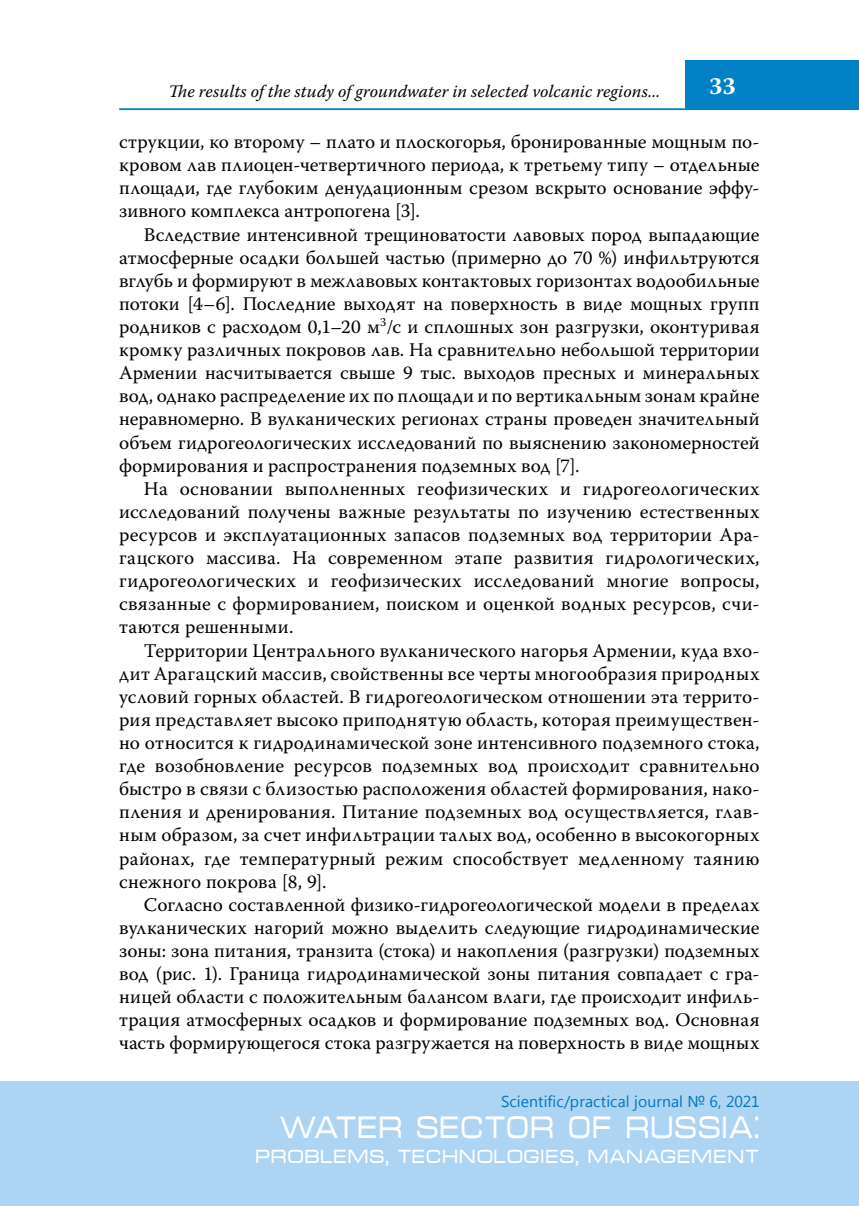
<style>
.page{position:relative;width:859px;height:1206px;background:#fff}
.page>*{position:absolute;margin:0;border:0;box-sizing:border-box;transform-origin:0 0}
.t1{font:31.5px "Micra C";letter-spacing:.005em;color:#fff;scale:.83 1}
.t2{font:700 24.5px "Warnock Pro";color:#fff}
.t3{font:19.25px/23.1px "Warnock Pro";letter-spacing:.005em;color:#000;text-align:justify}
.t4{font:19.25px "Micra";letter-spacing:-.005em;color:#fff;scale:.9 1}
.t5{font:italic 17.5px "Warnock Pro";letter-spacing:.005em;color:#000}
.t6{font:15.75px "Segoe UI";letter-spacing:.005em;color:#0077b6}
</style>
<div class="page">
<div style="left:0;top:1081px;width:858px;height:124px;background:#add4f3"></div>
<hr style="left:119px;top:108px;width:739px;height:2px;background:#0080c5">
<div style="left:685px;top:60px;width:173px;height:50px;background:#0080c5"></div>
<p class="t2" style="left:708px;top:71px;width:28px">33</p>
<p class="t5" style="left:168px;top:81px;width:493px">The results of the study of groundwater in selected volcanic regions...</p>
<p class="t3" style="left:119px;top:130px;width:641px">струкции, ко второму – плато и плоскогорья, бронированные мощным по&shy;кровом лав плиоцен-четвертичного периода, к третьему типу – отдельные площади, где глубоким денудационным срезом вскрыто основание эффу&shy;зивного комплекса антропогена [3].</p>
<p class="t3" style="left:119px;top:222px;width:641px;text-indent:25px">Вследствие интенсивной трещиноватости лавовых пород выпадающие атмосферные осадки большей частью (примерно до 70 %) инфильтруются вглубь и формируют в межлавовых контактовых горизонтах водообильные потоки [4–6]. Последние выходят на поверхность в виде мощных групп родников с расходом 0,1–20 м<sup>3</sup>/с и сплошных зон разгрузки, оконтуривая кромку различных покровов лав. На сравнительно небольшой территории Армении насчитывается свыше 9 тыс. выходов пресных и минеральных вод, однако распределение их по площади и по вертикальным зонам крайне неравномерно. В вулканических регионах страны проведен значительный объем гидрогеологических исследований по выяснению закономерностей формирования и распространения подземных вод [7].</p>
<p class="t3" style="left:119px;top:476px;width:641px;text-indent:25px">На основании выполненных геофизических и гидрогеологических исследований получены важные результаты по изучению естественных ресурсов и эксплуатационных запасов подземных вод территории Ара&shy;гацского массива. На современном этапе развития гидрологических, гидрогеологических и геофизических исследований многие вопросы, связанные с формированием, поиском и оценкой водных ресурсов, счи&shy;таются решенными.</p>
<p class="t3" style="left:119px;top:638px;width:641px;text-indent:25px">Территории Центрального вулканического нагорья Армении, куда вхо&shy;дит Арагацский массив, свойственны все черты многообразия природных условий горных областей. В гидрогеологическом отношении эта террито&shy;рия представляет высоко приподнятую область, которая преимуществен&shy;но относится к гидродинамической зоне интенсивного подземного стока, где возобновление ресурсов подземных вод происходит сравнительно быстро в связи с близостью расположения областей формирования, нако&shy;пления и дренирования. Питание подземных вод осуществляется, глав&shy;ным образом, за счет инфильтрации талых вод, особенно в высокогорных районах, где температурный режим способствует медленному таянию снежного покрова [8, 9].</p>
<p class="t3" style="left:119px;top:892px;width:641px;text-indent:25px">Согласно составленной физико-гидрогеологической модели в пределах вулканических нагорий можно выделить следующие гидродинамические зоны: зона питания, транзита (стока) и накопления (разгрузки) подземных вод (рис. 1). Граница гидродинамической зоны питания совпадает с гра&shy;ницей области с положительным балансом влаги, где происходит инфиль&shy;трация атмосферных осадков и формирование подземных вод. Основная часть формирующегося стока разгружается на поверхность в виде мощных</p>
<p class="t6" style="left:501px;top:1090px;width:260px">scientific/practical journal № 6, 2021</p>
<p class="t4" style="left:255px;top:1145px;width:312px">PROBLEMS, TECHNOLOGIE</p>
<p class="t4" style="left:559px;top:1145px;width:75px">S, MANAGE</p>
<p class="t4" style="left:691px;top:1145px;width:42px">MENT</p>
<h1 class="t1" style="left:279px;top:1114px;width:580px">WATER SECTOR OF RUSSIA:</h1>
</div>
